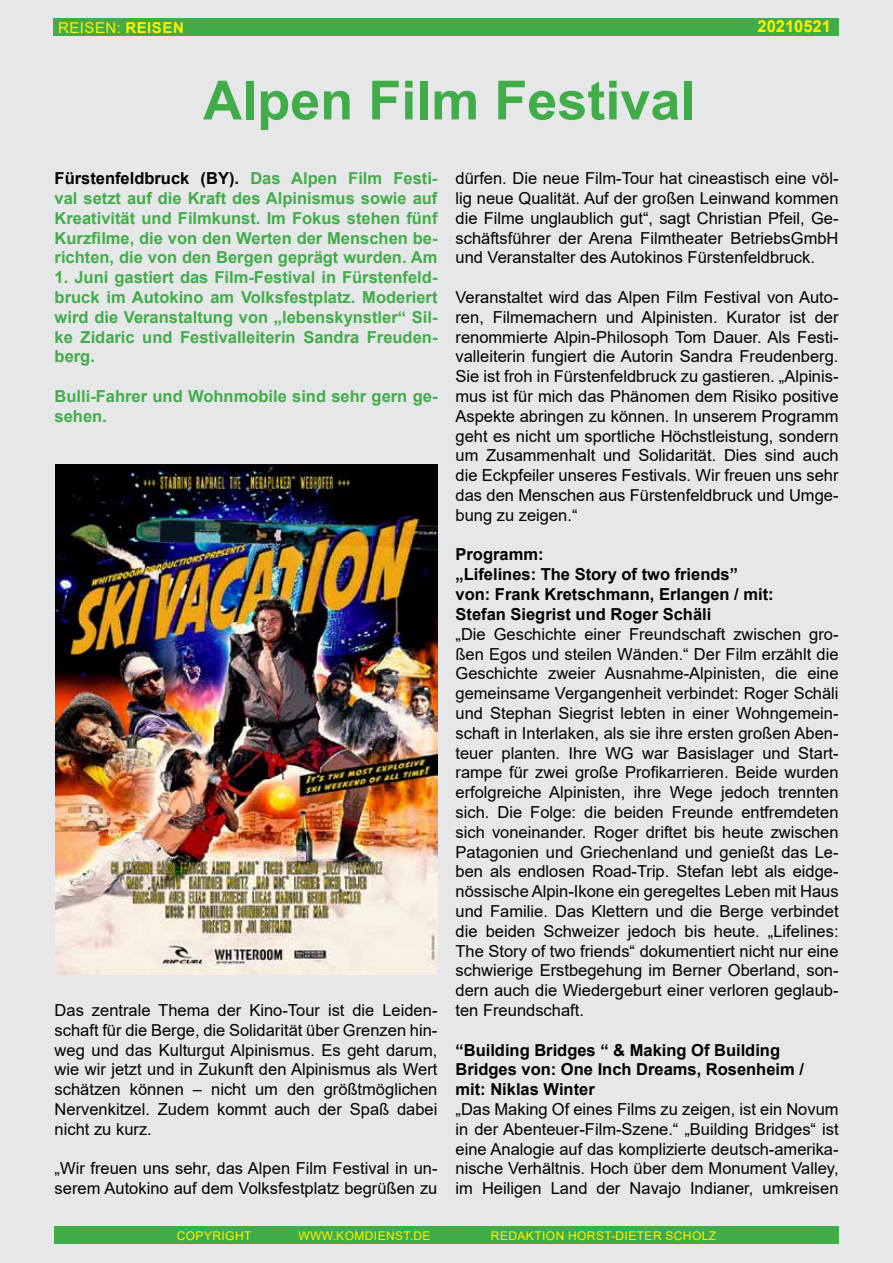
<style>
.page{position:relative;width:893px;height:1263px;background:#e6e7e8}
.page>*{position:absolute;margin:0;border:0;box-sizing:border-box;transform-origin:0 0}
.t1{font:700 54px "Arial";color:#41ad49}
.t2{font:16.5px/19.8px "Arial";color:#000;text-align:justify}
.t3{font:700 16.5px/19.8px "Arial";color:#41ad49;text-align:justify}
.t4{font:700 16.5px/19.8px "Arial";color:#000}
.t5{font:700 16.5px "Arial";color:#fff200}
.t6{font:15px "Arial";letter-spacing:.035em;color:#fff200}
.t7{font:12px "Arial";letter-spacing:.035em;color:#fff200}
.s1{font-weight:700}
.s2{color:#000}
</style>
<div class="page">
<div style="left:54px;top:1226px;width:784px;height:18px;background:#41ad49"></div>
<div style="left:54px;top:18px;width:785px;height:18px;background:#41ad49"></div>
<img style="left:55px;top:464px;width:382px;height:510px">
<p class="t6" style="left:58px;top:17px;width:127px">Reisen: <span class="s1">Reisen</span></p>
<p class="t5" style="left:757px;top:15px;width:75px">20210521</p>
<h1 class="t1" style="left:203px;top:62px;width:494px">Alpen Film Festival</h1>
<p class="t3" style="left:55px;top:169px;width:384px"><span class="s2">Fürstenfeldbruck (BY).</span> Das Alpen Film Festi&shy;val setzt auf die Kraft des Alpinismus sowie auf Kreativität und Filmkunst. Im Fokus stehen fünf Kurzfilme, die von den Werten der Menschen be&shy;richten, die von den Bergen geprägt wurden. Am</p>
<p class="t3" style="left:55px;top:268px;width:384px">1. Juni gastiert das Film-Festival in Fürstenfeld&shy;bruck im Autokino am Volksfestplatz. Moderiert wird die Veranstaltung von „lebenskynstler“ Sil&shy;ke Zidaric und Festivalleiterin Sandra Freuden&shy;berg.</p>
<p class="t3" style="left:55px;top:387px;width:384px">Bulli-Fahrer und Wohnmobile sind sehr gern ge&shy;sehen.</p>
<p class="t2" style="left:55px;top:1000px;width:384px">Das zentrale Thema der Kino-Tour ist die Leiden&shy;schaft für die Berge, die Solidarität über Grenzen hin&shy;weg und das Kulturgut Alpinismus. Es geht darum, wie wir jetzt und in Zukunft den Alpinismus als Wert schätzen können – nicht um den größtmöglichen Nervenkitzel. Zudem kommt auch der Spaß dabei nicht zu kurz.</p>
<p class="t2" style="left:55px;top:1158px;width:384px">„Wir freuen uns sehr, das Alpen Film Festival in un&shy;serem Autokino auf dem Volksfestplatz begrüßen zu</p>
<p class="t2" style="left:455px;top:168px;width:385px;text-align:left">dürfen. Die neue Film-Tour hat cineastisch eine völ&shy;lig neue Qualität. Auf der großen Leinwand kommen die Filme unglaublich gut“, sagt Christian Pfeil, Ge&shy;schäftsführer der Arena Filmtheater BetriebsGmbH und Veranstalter des Autokinos Fürstenfeldbruck.</p>
<p class="t2" style="left:455px;top:287px;width:385px">Veranstaltet wird das Alpen Film Festival von Auto&shy;ren, Filmemachern und Alpinisten. Kurator ist der renommierte Alpin-Philosoph Tom Dauer. Als Festi&shy;valleiterin fungiert die Autorin Sandra Freudenberg.<br>Sie ist froh in Fürstenfeldbruck zu gastieren. „Alpinis&shy;mus ist für mich das Phänomen dem Risiko positive Aspekte abringen zu können. I n unserem Programm geht es nicht um sportliche Höchstleistung, sondern um Zusammenhalt und Solidarität. Dies sind auch die Eckpfeiler unseres Festivals. Wir freuen uns sehr das den Menschen aus Fürstenfeldbruck und Umge&shy;bung zu zeigen.“</p>
<p class="t4" style="left:455px;top:545px;width:320px">Programm:<br>„Lifelines: The Story of two friends” von: Frank Kretschmann, Erlangen / mit:<br>Stefan Siegrist und Roger Schäli</p>
<p class="t2" style="left:455px;top:624px;width:385px">„Die Geschichte einer Freundschaft zwischen gro&shy;ßen Egos und steilen Wänden.“ Der Film erzählt die Geschichte zweier Ausnahme-Alpinisten, die eine gemeinsame Vergangenheit verbindet: Roger Schäli und Stephan Siegrist lebten in einer Wohngemein&shy;schaft in I nterlaken, als sie ihre ersten großen Aben&shy;teuer planten. I hre WG</p>
<p class="t2" style="left:456px;top:743px;width:385px;text-indent:187px">war Basislager und Start&shy;rampe für zwei große Profikarrieren. Beide wurden erfolgreiche Alpinisten, ihre Wege jedoch trennten sich. Die Folge: die beiden Freunde entfremdeten sich voneinander. Roger driftet bis heute zwischen Patagonien und Griechenland und genießt das Le&shy;ben als endlosen Road-Trip. Stefan lebt als eidge&shy;nössische Alpin-I kone ein geregeltes Leben mit Haus und Familie. Das Klettern und die Berge verbindet die beiden Schweizer jedoch bis heute. „Lifelines:<br>The Story of two friends“ dokumentiert nicht nur eine schwierige Erstbegehung im Berner Oberland, son&shy;dern auch die Wiedergeburt einer verloren geglaub&shy;ten Freundschaft.</p>
<p class="t4" style="left:456px;top:1040px;width:350px">“Building Bridges “ &amp; Making Of Building<br>Bridges von: One Inch Dreams, Rosenheim / mit: Niklas Winter</p>
<p class="t2" style="left:456px;top:1099px;width:385px">„Das Making Of eines Films zu zeigen, ist ein Novum in der Abenteuer-Film-Szene.“ „Building Bridges“ ist eine Analogie auf das komplizierte deutsch-amerika&shy;nische Verhältnis. Hoch über dem Monument Valley, im Heiligen Land der Navajo I ndianer, umkreisen</p>
<p class="t7" style="left:177px;top:1227px;width:76px">Copyright</p>
<p class="t7" style="left:298px;top:1227px;width:134px">www.komdienst.de</p>
<p class="t7" style="left:491px;top:1227px;width:227px">Redaktion Horst-Dieter Scholz</p>
</div>
